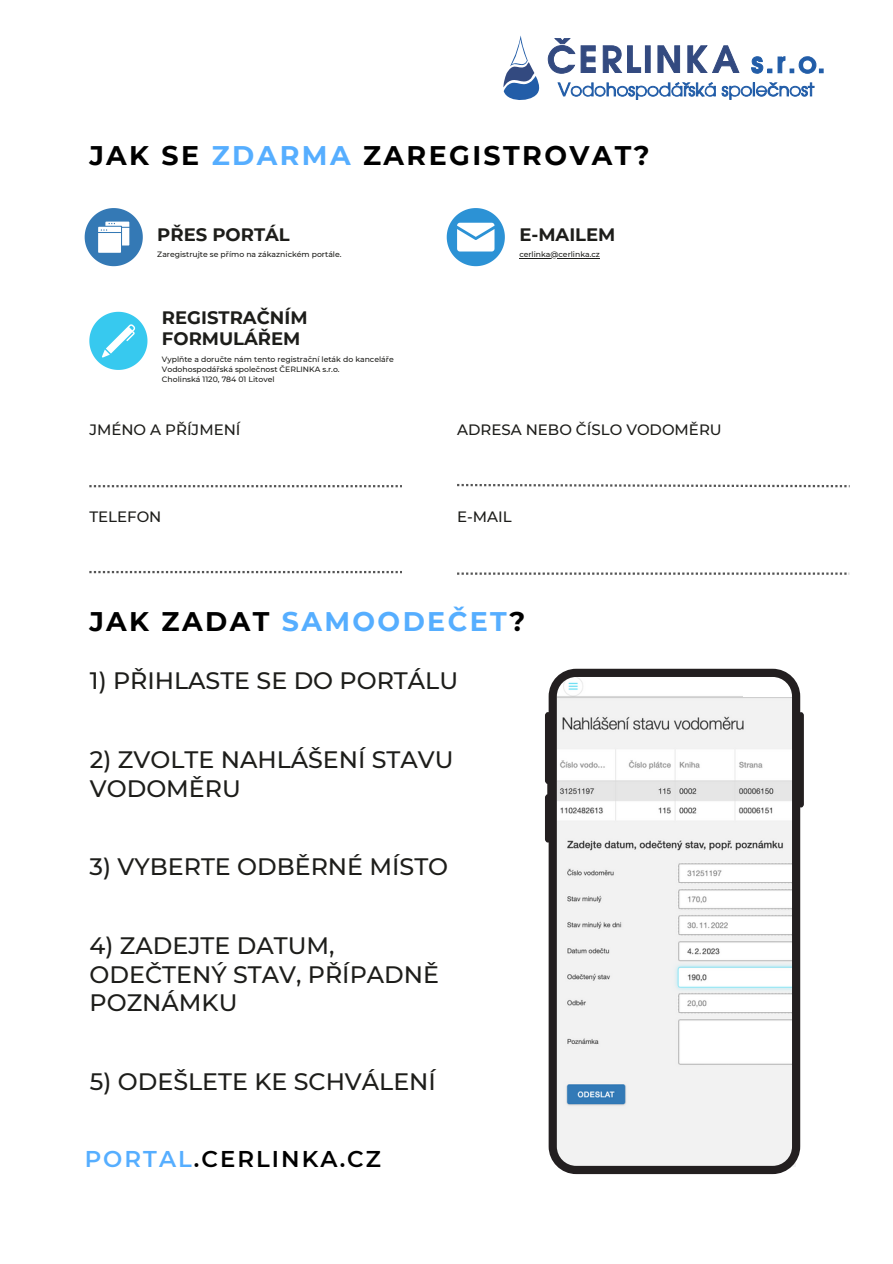
<style>
.page{position:relative;width:893px;height:1264px;background:#fff}
.page>*{position:absolute;margin:0;border:0;box-sizing:border-box;transform-origin:0 0}
.t1{font:700 26.85px "Montserrat";letter-spacing:.09em;color:#000}
.t2{font:700 26.85px "Montserrat";letter-spacing:.09em;color:#56aeff}
.t3{font:500 23.7px/28.5px "Montserrat";color:#1d1d1a}
.t4{font:600 22.8px "Montserrat";letter-spacing:.09em;color:#000}
.t5{font:700 18px/21.3px "Montserrat";color:#1d1d1a}
.t6{font:500 15px "Montserrat";color:#1d1d1a}
.t7{font:500 7.65px/10.4px "Montserrat";color:#1d1d1a}
.s1{color:#56aeff}
.s2{color:#000}
</style>
<div class="page">
<svg style="left:85px;top:208px;width:58px;height:58px"></svg>
<svg style="left:89px;top:312px;width:58px;height:58px"></svg>
<svg style="left:446px;top:208px;width:59px;height:58px"></svg>
<svg style="left:89px;top:485px;width:313px;height:2px"></svg>
<svg style="left:457px;top:484px;width:392px;height:3px"></svg>
<svg style="left:89px;top:571px;width:313px;height:2px"></svg>
<svg style="left:457px;top:572px;width:392px;height:2px"></svg>
<svg style="left:545px;top:668px;width:258px;height:506px;fill:#f2f2f2"></svg>
<hr style="left:519px;top:258px;width:81px;height:1px;background:#1d1d1a">
<svg style="left:503px;top:35px;width:36px;height:65px"></svg>
<svg style="left:558px;top:82px;width:157px;height:18px"></svg>
<svg style="left:721px;top:83px;width:93px;height:17px"></svg>
<svg style="left:548px;top:38px;width:27px;height:35px"></svg>
<svg style="left:581px;top:46px;width:14px;height:27px"></svg>
<svg style="left:603px;top:46px;width:18px;height:27px"></svg>
<svg style="left:627px;top:46px;width:13px;height:27px"></svg>
<div style="left:645px;top:46px;width:5px;height:26px;background:#334a80"></div>
<svg style="left:657px;top:46px;width:22px;height:27px"></svg>
<svg style="left:687px;top:46px;width:52px;height:27px"></svg>
<svg style="left:751px;top:57px;width:72px;height:16px"></svg>
<p class="t1" style="left:89px;top:139px;width:562px">JAK SE <span class="s1">ZDARMA</span> ZAREGISTROVAT?</p>
<h3 class="t5" style="left:157px;top:224px;width:134px">PŘES PORTÁL</h3>
<p class="t7" style="left:157px;top:249px;width:186px">Zaregistrujte se přímo na zákaznickém portále.</p>
<h1 class="t5" style="left:162px;top:307px;width:147px">REGISTRAČNÍM<br>FORMULÁŘEM</h1>
<p class="t7" style="left:162px;top:353px;width:233px">Vyplňte a doručte nám tento registrační leták do kanceláře<br>Vodohospodářská společnost ČERLINKA s.r.o.<br>Cholinská 1120, 784 01 Litovel</p>
<h3 class="t5" style="left:519px;top:224px;width:98px">E-MAILEM</h3>
<p class="t7" style="left:519px;top:249px;width:82px">cerlinka@cerlinka.cz</p>
<h3 class="t6" style="left:89px;top:420px;width:153px">JMÉNO A PŘÍJMENÍ</h3>
<h3 class="t6" style="left:457px;top:420px;width:266px">ADRESA NEBO ČÍSLO VODOMĚRU</h3>
<h3 class="t6" style="left:89px;top:507px;width:74px">TELEFON</h3>
<h3 class="t6" style="left:457px;top:507px;width:56px">E-MAIL</h3>
<p class="t2" style="left:89px;top:605px;width:437px"><span class="s2">JAK ZADAT</span> SAMOODEČET<span class="s2">?</span></p>
<p class="t3" style="left:90px;top:666px;width:370px">1) PŘIHLASTE SE DO PORTÁLU</p>
<p class="t3" style="left:90px;top:745px;width:365px">2) ZVOLTE NAHLÁŠENÍ STAVU<br>VODOMĚRU</p>
<p class="t3" style="left:90px;top:852px;width:360px">3) VYBERTE ODBĚRNÉ MÍSTO</p>
<p class="t3" style="left:90px;top:931px;width:351px">4) ZADEJTE DATUM,<br>ODEČTENÝ STAV, PŘÍPADNĚ<br>POZNÁMKU</p>
<p class="t3" style="left:90px;top:1067px;width:347px">5) ODEŠLETE KE SCHVÁLENÍ</p>
<p class="t4" style="left:85px;top:1145px;width:298px"><span class="s1">PORTAL</span>.CERLINKA.CZ</p>
</div>
